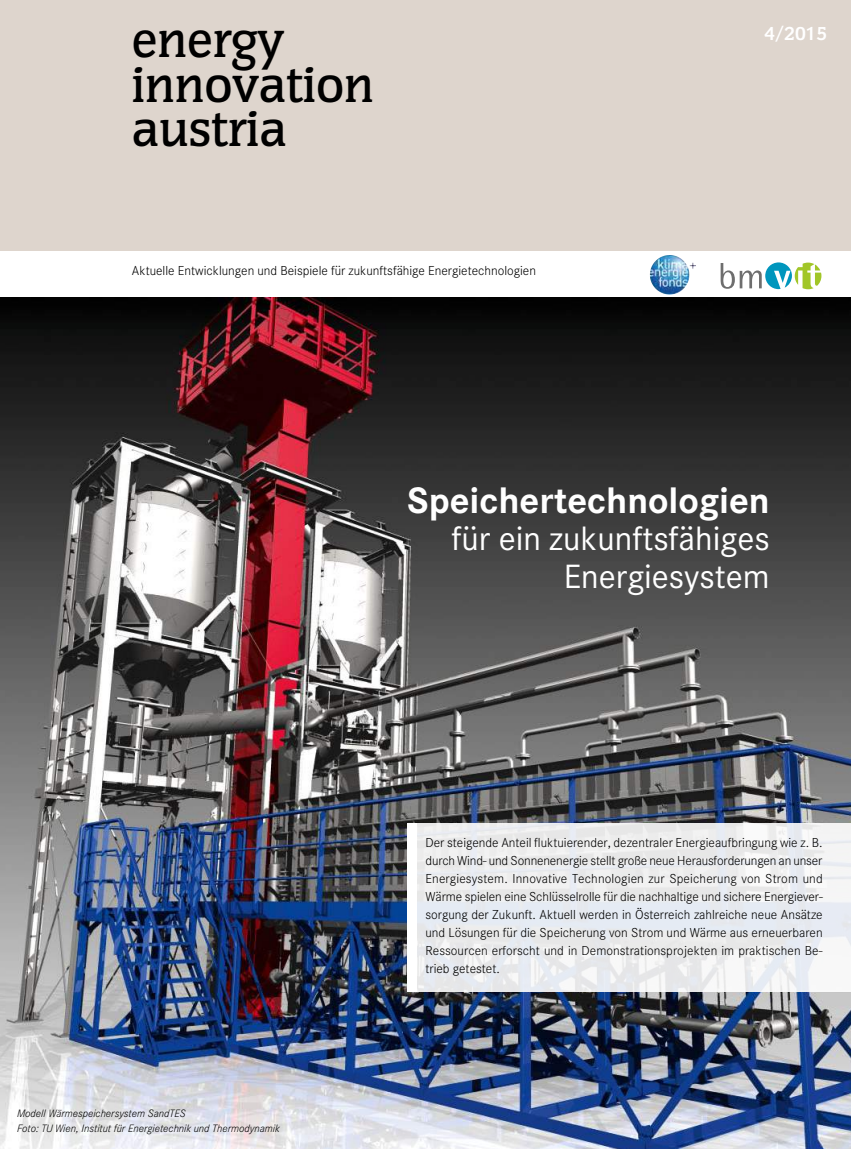
<style>
.page{position:relative;width:851px;height:1149px;background:#fff}
.page>*{position:absolute;margin:0;border:0;box-sizing:border-box;transform-origin:0 0}
.t1{font:500 47.4px/44.4px "Congress";color:#000}
.t2{font:700 36px "Corporate SBQ";color:#fff}
.t3{font:33px/37.5px "Corporate SBQ";color:#fff;text-align:right}
.t4{font:700 18px "Congress";color:#fff}
.t5{font:300 12.75px/18px "Corporate SBQ";color:#000;text-align:justify}
.t6{font:italic 300 10.5px/15px "Corporate SBQ";color:#000}
</style>
<div class="page">
<div style="left:0;top:0;width:850px;height:300px;background:#ded5cd"></div>
<div style="left:0;top:251px;width:850px;height:47px;background:#fff"></div>
<img style="left:0;top:298px;width:850px;height:850px">
<img style="left:654px;top:255px;width:15px;height:8px">
<svg style="left:720px;top:262px;width:101px;height:27px"></svg>
<div style="left:407px;top:823px;width:443px;height:168px;background:linear-gradient(to right,#e9eaec,#eeeff2)"></div>
<div style="left:407px;top:823px;width:10px;height:168px;background:#fff"></div>
<h1 class="t1" style="left:132px;top:19px;width:243px">energy innovation austria</h1>
<h3 class="t4" style="left:764px;top:22px;width:64px">4/2015</h3>
<p class="t5" style="left:132px;top:262px;width:405px">Aktuelle Entwicklungen und Beispiele für zukunftsfähige Energietechnologien</p>
<h2 class="t2" style="left:407px;top:478px;width:364px">Speichertechnologien</h2>
<h3 class="t3" style="left:451px;top:520px;width:319px">für ein zukunftsfähiges<br>Energiesystem</h3>
<p class="t6" style="left:17px;top:1105px;width:264px">Modell Wärmespeichersystem SandTES<br>Foto: TU Wien, Institut für Energietechnik und Thermodynamik</p>
<p class="t5" style="left:425px;top:833px;width:399px">Der steigende Anteil fluktuierender, dezentraler Energieaufbringung wie z. B. durch Wind- und Sonnenenergie stellt große neue Herausforderungen an unser Energiesystem. Innovative Technologien zur Speicherung von Strom und Wärme spielen eine Schlüsselrolle für die nachhaltige und sichere Energiever&shy;sorgung der Zukunft. Aktuell werden in Österreich zahlreiche neue Ansätze und Lösungen für die Speicherung von Strom und Wärme aus erneuerbaren Ressourcen erforscht und in Demonstrationsprojekten im praktischen Be&shy;trieb getestet.</p>
</div>
